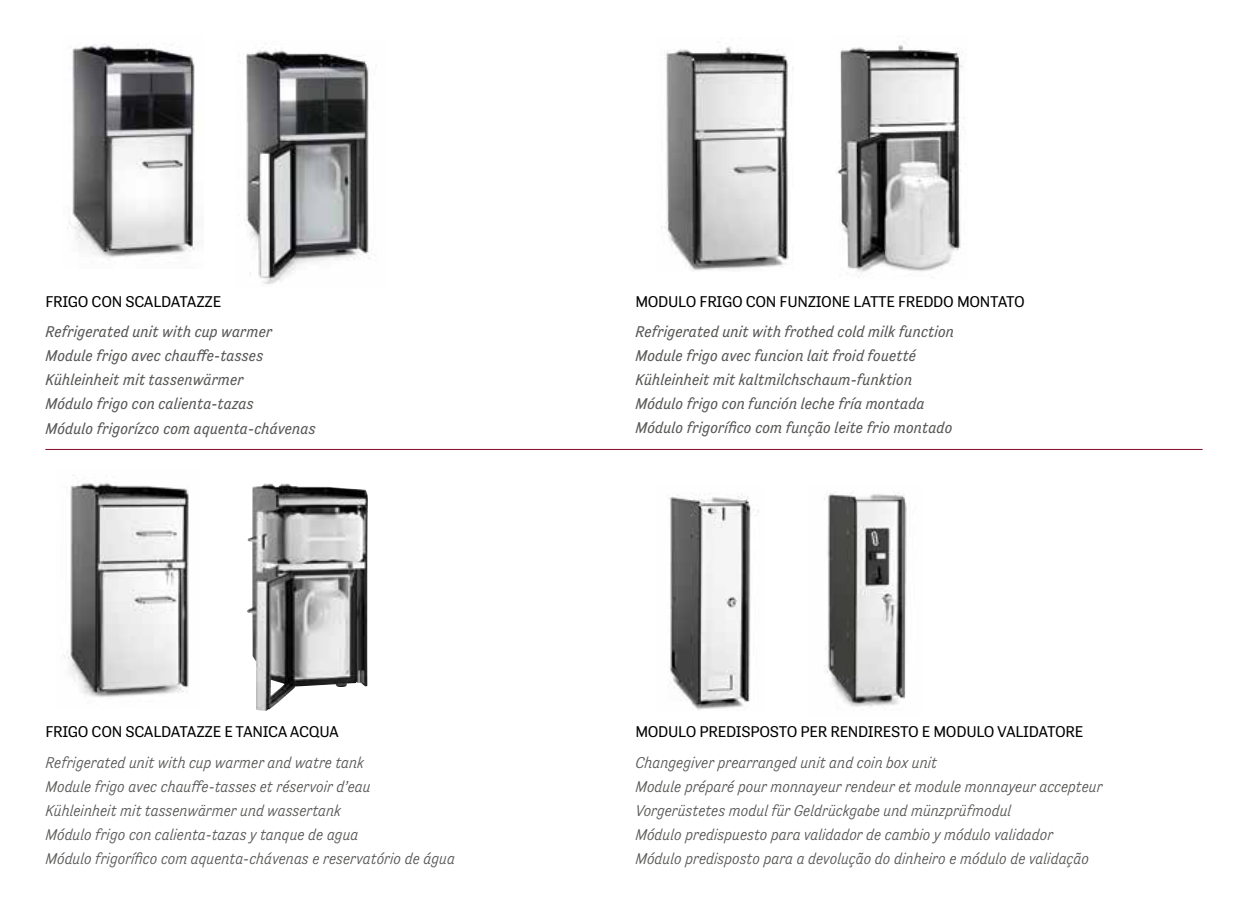
<style>
.page{position:relative;width:1248px;height:908px;background:#fff}
.page>*{position:absolute;margin:0;border:0;box-sizing:border-box;transform-origin:0 0}
.t1{font:italic 300 16px/24px "Tenso";letter-spacing:-.01em;color:#575756}
.t2{font:italic 16px/24px "Tenso";color:#575756}
.t3{font:16px "Tenso";letter-spacing:-.02em;color:#000}
</style>
<div class="page">
<img style="left:67px;top:45px;width:128px;height:218px">
<img style="left:74px;top:46px;width:119px;height:205px">
<img style="left:245px;top:47px;width:126px;height:237px">
<img style="left:248px;top:52px;width:119px;height:225px">
<img style="left:661px;top:42px;width:132px;height:229px">
<img style="left:667px;top:47px;width:119px;height:216px">
<img style="left:837px;top:42px;width:126px;height:236px">
<img style="left:838px;top:46px;width:119px;height:221px">
<img style="left:668px;top:495px;width:91px;height:215px">
<img style="left:671px;top:497px;width:78px;height:206px">
<img style="left:824px;top:491px;width:83px;height:216px">
<img style="left:828px;top:495px;width:76px;height:206px">
<img style="left:64px;top:475px;width:125px;height:222px">
<img style="left:72px;top:483px;width:115px;height:208px">
<img style="left:247px;top:483px;width:121px;height:227px">
<hr style="left:45px;top:449px;width:1157px;height:1px;background:#880a26">
<p class="t3" style="left:45px;top:292px;width:177px">FRIGO CON SCALDATAZZE</p>
<p class="t2" style="left:45px;top:320px;width:272px">Refrigerated unit with cup warmer Module frigo avec chauffe-tasses Kühleinheit mit tassenwärmer<br>Módulo frigo con calienta-tazas<br>Módulo frigorízco com aquenta-chávenas</p>
<p class="t3" style="left:635px;top:292px;width:391px">MODULO FRIGO CON FUNZIONE LATTE FREDDO MONTATO</p>
<p class="t2" style="left:635px;top:320px;width:320px">Refrigerated unit with frothed cold milk function Module frigo avec funcion lait froid fouetté Kühleinheit mit kaltmilchschaum-funktion Módulo frigo con función leche fría montada Módulo frigorífico com função leite frio montado</p>
<p class="t3" style="left:45px;top:722px;width:295px">FRIGO CON SCALDATAZZE E TANICA ACQUA</p>
<p class="t3" style="left:635px;top:722px;width:449px">MODULO PREDISPOSTO PER RENDIRESTO E MODULO VALIDATORE</p>
<p class="t1" style="left:45px;top:749px;width:411px">Refrigerated unit with cup warmer and watre tank<br>Module frigo avec chauffe-tasses et réservoir d’eau<br>Kühleinheit mit tassenwärmer und wassertank<br>Módulo frigo con calienta-tazas y tanque de agua<br>Módulo frigorífico com aquenta-chávenas e reservatório de água</p>
<p class="t1" style="left:635px;top:749px;width:469px">Changegiver prearranged unit and coin box unit<br>Module préparé pour monnayeur rendeur et module monnayeur accepteur Vorgerüstetes modul für Geldrückgabe und münzprüfmodul<br>Módulo predispuesto para validador de cambio y módulo validador Módulo predisposto para a devolução do dinheiro e módulo de validação</p>
</div>
